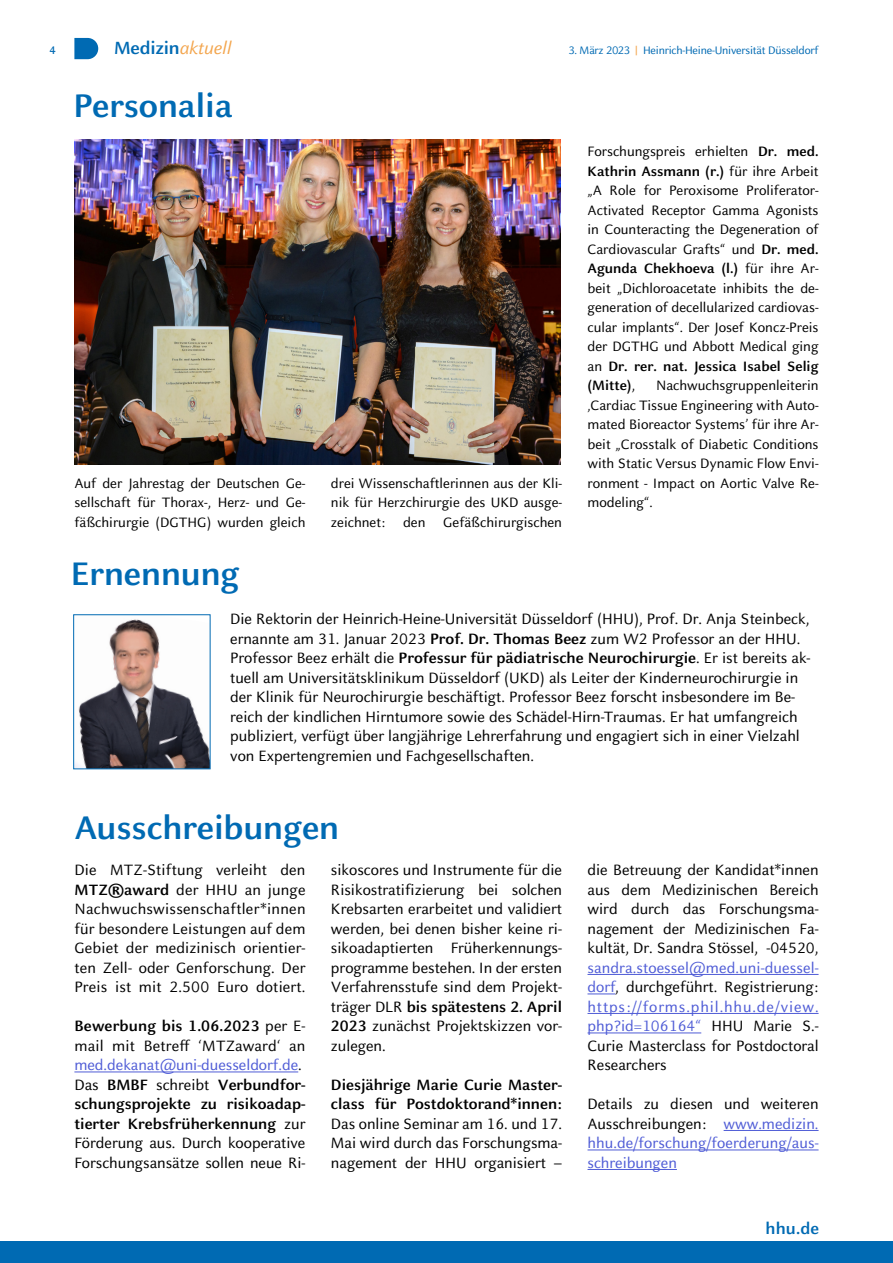
<style>
.page{position:relative;width:893px;height:1263px;background:#fff}
.page>*{position:absolute;margin:0;border:0;box-sizing:border-box;transform-origin:0 0}
.t1{font:700 36px "HHU Celeste Sans";color:#006ab3}
.t2{font:700 19.5px "HHU Celeste Sans";letter-spacing:-.01em;color:#006ab3}
.t3{font:700 18px "HHU Celeste Sans";color:#006ab3}
.t4{font:16.5px/19.5px "HHU Celeste Sans";color:#000;text-align:justify}
.t5{font:16.5px/19.5px "HHU Celeste Sans";color:#4f5cd6;text-align:justify}
.t6{font:700 16.5px/19.5px "HHU Celeste Sans";color:#000}
.t7{font:15px/19.5px "HHU Celeste Sans";color:#000;text-align:justify}
.t8{font:12px "HHU Celeste Sans";letter-spacing:-.015em;color:#006ab3}
.t9{font:700 12px "HHU Celeste Sans";color:#006ab3}
.s1{font-weight:400;font-style:italic;color:#f3a54d}
.s2{font-weight:700;color:#f3a54d}
.s3{font-weight:700}
.s4{color:#4f5cd6}
.s5{color:#000}
</style>
<div class="page">
<div style="left:0;top:1242px;width:893px;height:21px;background:#006ab3"></div>
<hr style="left:74px;top:1071px;width:224px;height:1px;background:#4f5cd6">
<hr style="left:587px;top:974px;width:232px;height:1px;background:#4f5cd6">
<svg style="left:587px;top:993px;width:28px;height:1px"></svg>
<hr style="left:587px;top:1013px;width:232px;height:1px;background:#4f5cd6">
<hr style="left:587px;top:1032px;width:114px;height:1px;background:#4f5cd6">
<hr style="left:724px;top:1130px;width:95px;height:1px;background:#4f5cd6">
<hr style="left:587px;top:1149px;width:232px;height:1px;background:#4f5cd6">
<hr style="left:587px;top:1169px;width:90px;height:1px;background:#4f5cd6">
<img style="left:75px;top:619px;width:134px;height:148px">
<div style="left:73px;top:614px;width:138px;height:155px;border:1px solid #006ab3"></div>
<img style="left:74px;top:140px;width:487px;height:325px">
<svg style="left:74px;top:38px;width:24px;height:21px"></svg>
<p class="t9" style="left:50px;top:42px;width:8px">4</p>
<p class="t2" style="left:114px;top:35px;width:119px">Medizin<span class="s1">aktuell</span></p>
<p class="t8" style="left:568px;top:43px;width:252px">3. März 2023 <span class="s2">|</span> Heinrich-Heine-Universität Düsseldorf</p>
<h1 class="t1" style="left:74px;top:83px;width:160px">Personalia</h1>
<p class="t7" style="left:74px;top:473px;width:233px">Auf der Jahrestag der Deutschen Ge&shy;sellschaft für Thorax-, Herz- und Ge&shy;fäßchirurgie (DGTHG) wurden gleich</p>
<p class="t7" style="left:331px;top:473px;width:233px">drei Wissenschaftlerinnen aus der Kli&shy;nik für Herzchirurgie des UKD ausge&shy;zeichnet: den Gefäßchirurgischen</p>
<h1 class="t1" style="left:71px;top:551px;width:170px">Ernennung</h1>
<p class="t7" style="left:587px;top:141px;width:233px">Forschungspreis erhielten <span class="s3">Dr. med.<br>Kathrin Assmann (r.)</span> für ihre Arbeit „A Role for Peroxisome Proliferator-Activated Receptor Gamma Agonists in Counteracting the Degeneration of Cardiovascular Grafts“ und <span class="s3">Dr. med.<br>Agunda Chekhoeva (l.)</span> für ihre Ar&shy;beit „Dichloroacetate inhibits the de&shy;generation of decellularized cardiovas&shy;cular implants“. Der Josef Koncz-Preis der DGTHG und Abbott Medical ging an <span class="s3">Dr. rer. nat. Jessica Isabel Selig (Mitte)</span>,</p>
<p class="t7" style="left:587px;top:375px;width:233px;text-indent:68px">Nachwuchsgruppenleiterin ‚Cardiac Tissue Engineering with Auto&shy;mated Bioreactor Systems’ für ihre Ar&shy;beit „Crosstalk of Diabetic Conditions with Static Versus Dynamic Flow Envi&shy;ronment - Impact on Aortic Valve Re&shy;modeling“.</p>
<p class="t4" style="left:230px;top:609px;width:582px;text-align:left">Die Rektorin der Heinrich-Heine-Universität Düsseldorf (HHU), Prof. Dr. Anja Steinbeck, ernannte am 31. Januar 2023 <span class="s3">Prof. Dr. Thomas Beez</span> zum W2 Professor an der HHU.<br>Professor Beez erhält die <span class="s3">Professur für pädiatrische Neurochirurgie</span>. Er ist bereits ak&shy;tuell am Universitätsklinikum Düsseldorf (UKD) als Leiter der Kinderneurochirurgie in der Klinik für Neurochirurgie beschäftigt. Professor Beez forscht insbesondere im Be&shy;reich der kindlichen Hirntumore sowie des Schädel-Hirn-Traumas. Er hat umfangreich publiziert, verfügt über langjährige Lehrerfahrung und engagiert sich in einer Vielzahl von Expertengremien und Fachgesellschaften.</p>
<h1 class="t1" style="left:74px;top:804px;width:266px">Ausschreibungen</h1>
<p class="t4" style="left:74px;top:860px;width:233px">Die MTZ-Stiftung verleiht den <span class="s3">MTZ®award</span> der HHU an junge Nachwuchswissenschaftler*innen für besondere Leistungen auf dem Gebiet der medizinisch orientier&shy;ten Zell- oder Genforschung. Der Preis ist mit 2.500 Euro dotiert.</p>
<p class="t4" style="left:74px;top:1016px;width:233px;text-align:left"><span class="s3">Bewerbung bis 1.06.2023</span> per E&shy;mail mit Betreff ‘MTZaward‘ an <span class="s4">med.dekanat@uni-duesseldorf.de</span>.<br>Das <span class="s3">BMBF</span> schreibt <span class="s3">Verbundfor&shy;schungsprojekte zu risikoadap&shy;tierter Krebsfrüherkennung</span> zur Förderung aus. Durch kooperative Forschungsansätze sollen neue Ri-</p>
<p class="t4" style="left:331px;top:860px;width:233px">sikoscores und Instrumente für die Risikostratifizierung bei solchen Krebsarten erarbeitet und validiert werden, bei denen bisher keine ri&shy;sikoadaptierten Früherkennungs&shy;programme bestehen. In der ersten Verfahrensstufe sind dem Projekt&shy;träger DLR <span class="s3">bis spätestens 2. April 2023</span> zunächst Projektskizzen vor&shy;zulegen.</p>
<p class="t6" style="left:331px;top:1074px;width:233px">Diesjährige Marie Curie Master&shy;class für Postdoktorand*innen:</p>
<p class="t4" style="left:331px;top:1113px;width:233px">Das online Seminar am 16. und 17.<br>Mai wird durch das Forschungsma&shy;nagement der HHU organisiert –</p>
<p class="t4" style="left:587px;top:860px;width:233px">die Betreuung der Kandidat*innen aus dem Medizinischen Bereich wird durch das Forschungsma&shy;nagement der Medizinischen Fa&shy;kultät, Dr. Sandra Stössel, -04520,</p>
<p class="t5" style="left:587px;top:957px;width:233px">sandra.stoessel@med.uni-duessel&shy;dorf<span class="s5">, durchgeführt. Registrierung: </span>https://forms.phil.hhu.de/view. php?id=106164“ <span class="s5">HHU Marie S.- Curie Masterclass for Postdoctoral Researchers</span></p>
<p class="t5" style="left:587px;top:1094px;width:233px"><span class="s5">Details zu diesen und weiteren Ausschreibungen:</span> www.medizin. hhu.de/forschung/foerderung/aus&shy;schreibungen</p>
<p class="t3" style="left:765px;top:1217px;width:55px">hhu.de</p>
</div>
